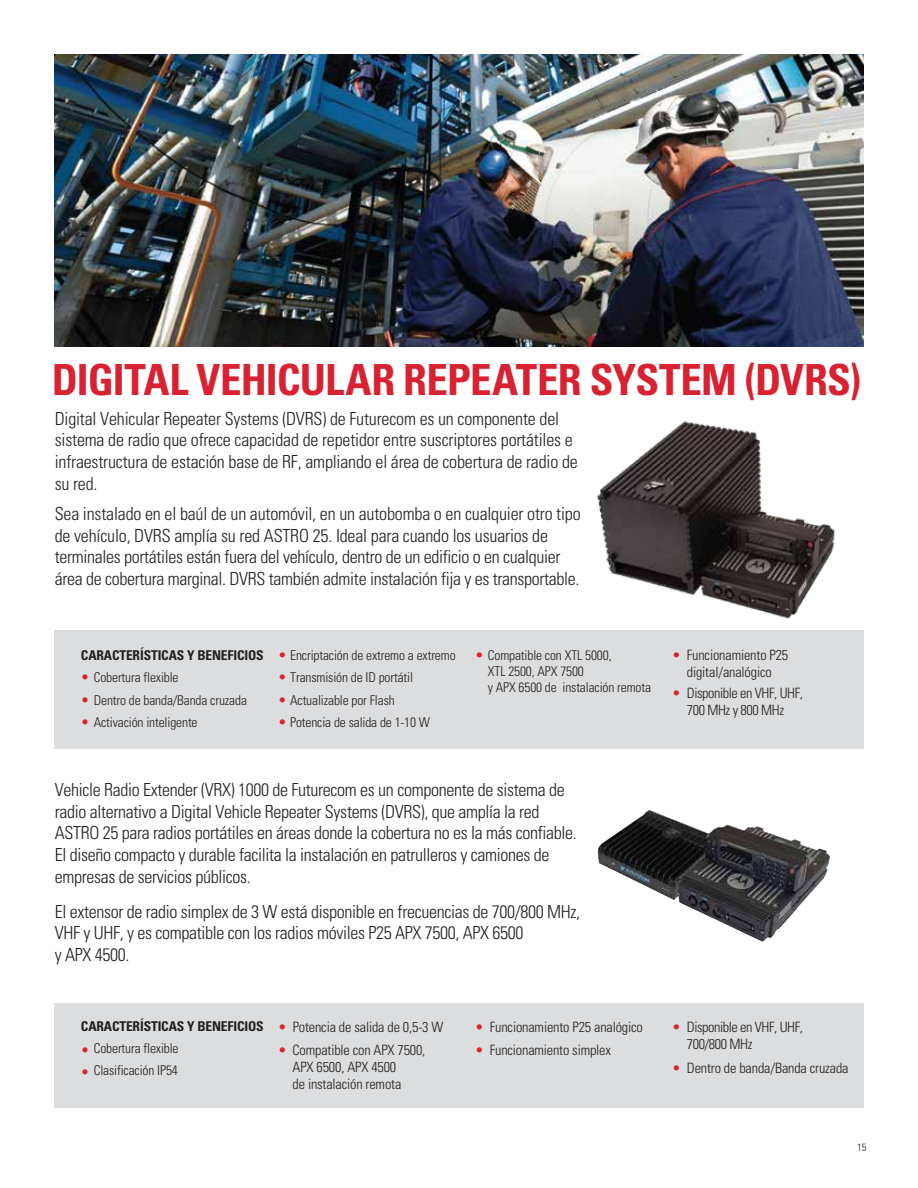
<style>
.page{position:relative;width:918px;height:1188px;background:#fff}
.page>*{position:absolute;margin:0;border:0;box-sizing:border-box;transform-origin:0 0}
.t1{font:700 condensed 42.9px "Univers";letter-spacing:-.015em;color:#d92231}
.t2{font:300 condensed 18px/21.6px "Univers";letter-spacing:-.02em;color:#231f20}
.t3{font:300 condensed 14.25px/17.1px "Univers";letter-spacing:-.01em;color:#231f20;text-align:center}
.t4{font:300 condensed 14.25px/17.1px "Univers";letter-spacing:-.03em;color:#231f20;text-align:center}
.t5{font:300 condensed 14.25px/22.4px "Univers";color:#d92231}
.t6{font:300 condensed 13.5px/16.2px "Univers";letter-spacing:-.01em;color:#231f20}
.t7{font:700 condensed 13.5px "Univers";letter-spacing:-.01em;color:#231f20}
.t8{font:300 condensed 10.5px "Univers";color:#231f20}
.s1{font-size:14.25px;color:#d92231}
.s2{color:#d92231}
</style>
<div class="page">
<div style="left:54px;top:1003px;width:810px;height:104px;background:#dcddde"></div>
<div style="left:54px;top:631px;width:810px;height:118px;background:#dcddde"></div>
<img style="left:54px;top:54px;width:810px;height:292px">
<img style="left:596px;top:421px;width:240px;height:198px">
<img style="left:598px;top:810px;width:232px;height:132px">
<h1 class="t1" style="left:52px;top:353px;width:811px">DIGITAL VEHICULAR REPEATER SYSTEM (DVRS)</h1>
<p class="t2" style="left:55px;top:407px;width:525px">Digital Vehicular Repeater Systems (DVRS) de Futurecom es un componente del sistema de radio que ofrece capacidad de repetidor entre suscriptores portátiles e infraestructura de estación base de RF, ampliando el área de cobertura de radio de su red.</p>
<p class="t2" style="left:55px;top:503px;width:528px">Sea instalado en el baúl de un automóvil, en un autobomba o en cualquier otro tipo de vehículo, DVRS amplía su red ASTRO 25. Ideal para cuando los usuarios de terminales portátiles están fuera del vehículo, dentro de un edificio o en cualquier área de cobertura marginal. DVRS también admite instalación fija y es transportable.</p>
<p class="t7" style="left:81px;top:647px;width:184px">CARACTERÍSTICAS Y BENEFICIOS</p>
<p class="t6" style="left:81px;top:669px;width:99px"><span class="s1">•</span> Cobertura flexible</p>
<p class="t6" style="left:81px;top:692px;width:167px"><span class="s1">•</span> Dentro de banda/Banda cruzada</p>
<p class="t6" style="left:81px;top:714px;width:118px"><span class="s1">•</span> Activación inteligente</p>
<p class="t6" style="left:278px;top:647px;width:179px"><span class="s1">•</span> Encriptación de extremo a extremo</p>
<p class="t6" style="left:278px;top:669px;width:136px"><span class="s1">•</span> Transmisión de ID portátil</p>
<p class="t6" style="left:278px;top:692px;width:118px"><span class="s1">•</span> Actualizable por Flash</p>
<p class="t6" style="left:278px;top:714px;width:153px"><span class="s1">•</span> Potencia de salida de 1-10 W</p>
<p class="t6" style="left:488px;top:647px;width:165px;text-indent:-13px"><span class="s1">•</span> Compatible con XTL 5000,<br>XTL 2500, APX 7500<br>y APX 6500 de instalación remota</p>
<p class="t3" style="left:672px;top:646px;width:117px"><span class="s2">•</span> Funcionamiento P25 digital/analógico</p>
<p class="t4" style="left:672px;top:684px;width:132px"><span class="s2">•</span> Disponible en VHF, UHF,<br>700 MHz y 800 MHz</p>
<p class="t2" style="left:55px;top:779px;width:524px">Vehicle Radio Extender (VRX) 1000 de Futurecom es un componente de sistema de radio alternativo a Digital Vehicle Repeater Systems (DVRS), que amplía la red ASTRO 25 para radios portátiles en áreas donde la cobertura no es la más confiable.<br>El diseño compacto y durable facilita la instalación en patrulleros y camiones de empresas de servicios públicos.</p>
<p class="t2" style="left:55px;top:900px;width:527px">El extensor de radio simplex de 3 W está disponible en frecuencias de 700/800 MHz,<br>VHF y UHF, y es compatible con los radios móviles P25 APX 7500, APX 6500<br>y APX 4500.</p>
<p class="t7" style="left:81px;top:1018px;width:184px">CARACTERÍSTICAS Y BENEFICIOS</p>
<p class="t6" style="left:94px;top:1037px;width:86px;line-height:22.5px">Cobertura flexible<br>Clasificación IP54</p>
<p class="t5" style="left:81px;top:1038px;width:10px">• •</p>
<p class="t3" style="left:278px;top:1019px;width:167px"><span class="s2">•</span> Potencia de salida de 0,5-3 W</p>
<p class="t3" style="left:293px;top:1041px;width:134px;text-align:left;text-indent:-15px"><span class="s2">•</span> Compatible con APX 7500,<br>APX 6500, APX 4500<br>de instalación remota</p>
<p class="t3" style="left:475px;top:1019px;width:169px"><span class="s2">•</span> Funcionamiento P25 analógico</p>
<p class="t3" style="left:475px;top:1041px;width:137px"><span class="s2">•</span> Funcionamiento simplex</p>
<p class="t4" style="left:687px;top:1019px;width:118px;text-align:left;text-indent:-15px"><span class="s2">•</span> Disponible en VHF, UHF,<br>700/800 MHz</p>
<p class="t3" style="left:672px;top:1059px;width:178px"><span class="s2">•</span> Dentro de banda/Banda cruzada</p>
<p class="t8" style="left:857px;top:1141px;width:11px">15</p>
</div>
